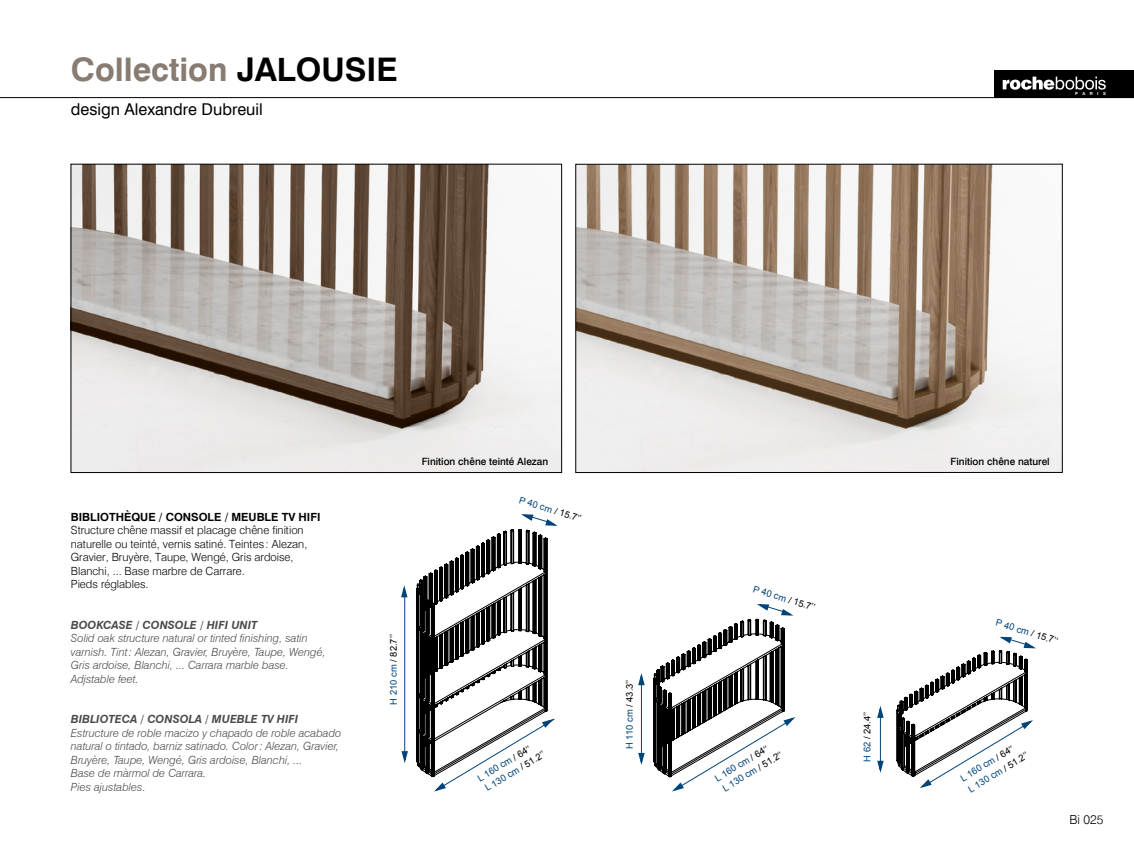
<style>
.page{position:relative;width:1134px;height:851px;background:#fff}
.page>*{position:absolute;margin:0;border:0;box-sizing:border-box;transform-origin:0 0}
.t1{font:700 32.5px "Swiss 721 BT";color:#887b72}
.t2{font:16.25px "Swiss 721 BT";color:#000}
.t3{font:300 12.5px "Swiss 721 BT";color:#000}
.t4{font:italic 300 11.25px/13.5px "Swiss 721 BT";color:#4b4b4d}
.t5{font:300 11.25px/13.5px "Swiss 721 BT";color:#000}
.t6{font:italic 700 11.25px "Swiss 721 BT";color:#4b4b4d}
.t7{font:700 11.25px "Swiss 721 BT";color:#000}
.t8{font:500 10px "Swiss 721 BT";color:#000}
.t9{font:9.38px "Arial";color:#000}
.t10{font:9.38px "Arial";color:#00447a}
.t11{font:700 4.25px "Swiss 721 BT";letter-spacing:1.04em;color:#fff}
.s1{color:#000}
.s2{color:#00447a}
</style>
<div class="page">
<hr style="left:0;top:97px;width:1134px;height:1px;background:#000">
<div style="left:995px;top:70px;width:139px;height:27px;background:#000"></div>
<svg style="left:1003px;top:77px;width:103px;height:13px"></svg>
<img style="left:73px;top:166px;width:487px;height:304px">
<div style="left:71px;top:164px;width:491px;height:308px;border:1px solid #000"></div>
<hr style="left:880px;top:708px;width:1px;height:61px;background:#00447a">
<hr style="left:641px;top:681px;width:1px;height:80px;background:#00447a">
<svg style="left:877px;top:706px;width:7px;height:13px"></svg>
<svg style="left:638px;top:673px;width:7px;height:13px"></svg>
<svg style="left:877px;top:759px;width:7px;height:14px"></svg>
<svg style="left:638px;top:751px;width:7px;height:14px"></svg>
<img style="left:578px;top:166px;width:482px;height:304px">
<hr style="left:404px;top:592px;width:1px;height:167px;background:#00447a">
<svg style="left:401px;top:585px;width:7px;height:13px"></svg>
<svg style="left:416px;top:514px;width:142px;height:278px"></svg>
<svg style="left:653px;top:604px;width:143px;height:188px"></svg>
<svg style="left:897px;top:636px;width:139px;height:152px"></svg>
<svg style="left:401px;top:749px;width:7px;height:14px"></svg>
<h1 class="t1" style="left:71px;top:49px;width:328px">Collection <span class="s1">JALOUSIE</span></h1>
<h2 class="t2" style="left:71px;top:99px;width:193px">design Alexandre Dubreuil</h2>
<p class="t11" style="left:1075px;top:91px;width:32px">PARIS</p>
<p class="t7" style="left:71px;top:510px;width:251px">BIBLIOTHÈQUE / CONSOLE / MEUBLE TV HIFI</p>
<p class="t5" style="left:71px;top:523px;width:238px">Structure chêne massif et placage chêne finition naturelle ou teinté, vernis satiné. Teintes : Alezan, Gravier, Bruyère, Taupe, Wengé, Gris ardoise, Blanchi, ... Base marbre de Carrare.<br>Pieds réglables.</p>
<p class="t6" style="left:71px;top:618px;width:188px">BOOKCASE / CONSOLE / HIFI UNIT</p>
<p class="t4" style="left:71px;top:631px;width:256px">Solid oak structure natural or tinted finishing, satin varnish. Tint: Alezan, Gravier, Bruyère, Taupe, Wengé, Gris ardoise, Blanchi, ... Carrara marble base.<br>Adjstable feet.</p>
<p class="t6" style="left:71px;top:712px;width:229px">BIBLIOTECA / CONSOLA / MUEBLE TV HIFI</p>
<p class="t4" style="left:71px;top:726px;width:272px">Estructure de roble macizo y chapado de roble acabado natural o tintado, barniz satinado. Color: Alezan, Gravier, Bruyère, Taupe, Wengé, Gris ardoise, Blanchi, ...<br>Base de màrmol de Carrara.<br>Pies ajustables.</p>
<p class="t8" style="left:422px;top:455px;width:128px">Finition chêne teinté Alezan</p>
<p class="t8" style="left:951px;top:455px;width:101px">Finition chêne naturel</p>
<p class="t9" style="left:521px;top:494px;width:66px;rotate:17deg"><span class="s2">P 40 cm</span> / 15.7’’</p>
<p class="t9" style="left:387px;top:704px;width:72px;rotate:-90deg"><span class="s2">H 210 cm</span> / 82.7’’</p>
<p class="t9" style="left:755px;top:582px;width:66px;rotate:17deg"><span class="s2">P 40 cm</span> / 15.7’’</p>
<p class="t9" style="left:998px;top:616px;width:66px;rotate:17deg"><span class="s2">P 40 cm</span> / 15.7’’</p>
<p class="t9" style="left:623px;top:749px;width:71px;rotate:-90deg"><span class="s2">H 110 cm</span> / 43.3’’</p>
<p class="t9" style="left:861px;top:761px;width:51px;rotate:-90deg"><span class="s2">H 62</span> / 24.4’’</p>
<p class="t10" style="left:475px;top:773px;width:62px;rotate:-31deg">L 160 cm <span class="s1">/ 64’’</span></p>
<p class="t10" style="left:713px;top:773px;width:62px;rotate:-31deg">L 160 cm <span class="s1">/ 64’’</span></p>
<p class="t9" style="left:482px;top:783px;width:70px;rotate:-31deg"><span class="s2">L 130 cm</span> / 51.2’’</p>
<p class="t10" style="left:958px;top:773px;width:62px;rotate:-31deg">L 160 cm <span class="s1">/ 64’’</span></p>
<p class="t9" style="left:720px;top:783px;width:70px;rotate:-31deg"><span class="s2">L 130 cm</span> / 51.2’’</p>
<p class="t9" style="left:966px;top:784px;width:70px;rotate:-31deg"><span class="s2">L 130 cm</span> / 51.2’’</p>
<p class="t3" style="left:1069px;top:811px;width:35px">Bi 025</p>
</div>
